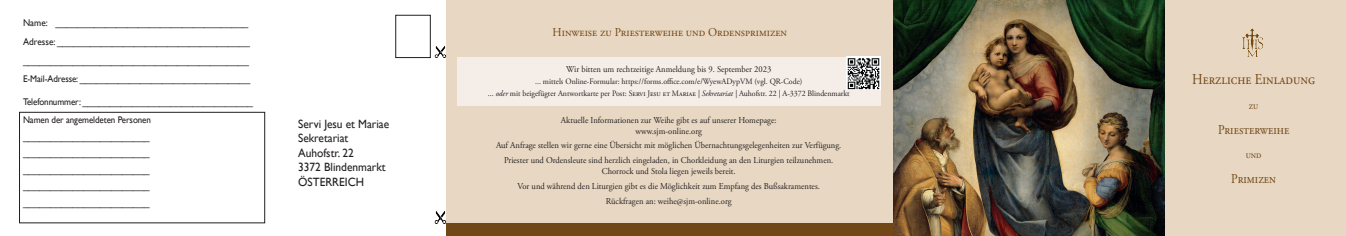
<style>
.page{position:relative;width:1346px;height:236px;background:#fff}
.page>*{position:absolute;margin:0;border:0;box-sizing:border-box;transform-origin:0 0}
.t1{font:15px "Adobe Garamond Pro";color:#714717;scale:.88 1}
.t2{font:13.5px "Adobe Garamond Pro";color:#714717;scale:.88 1}
.t3{font:12px/14.4px "Gill Sans";color:#231f20;scale:.95 1}
.t4{font:12px "Adobe Garamond Pro";color:#714717;scale:.95 1}
.t5{font:10.5px/16.5px "Gill Sans";color:#231f20;scale:.95 1}
.t6{font:10.5px "Adobe Garamond Pro";color:#714717;scale:.88 1}
.t7{font:9.68px "Gill Sans";letter-spacing:-.01em;color:#231f20;scale:.93 1}
.t8{font:9px/15.1px "Adobe Garamond Pro";letter-spacing:-.01em;color:#231f20;text-align:center;scale:.95 1}
.t9{font:8.25px/12px "Adobe Garamond Pro";color:#231f20;text-align:center;scale:.95 1}
.s1{font-size:9.75px}
.s2{font-size:9.68px}
.s3{font-style:italic}
</style>
<div class="page">
<div style="left:446px;top:0;width:900px;height:236px;background:#e8d8c3"></div>
<div style="left:457px;top:57px;width:423px;height:48px;background:#f5ede8"></div>
<img style="left:1242px;top:29px;width:20px;height:27px">
<div style="left:446px;top:223px;width:447px;height:13px;background:#714717"></div>
<img style="left:893px;top:0;width:271px;height:236px">
<div style="left:395px;top:15px;width:36px;height:43px;border:1px solid #231f20"></div>
<div style="left:19px;top:112px;width:246px;height:111px;border:1px solid #231f20"></div>
<svg style="left:435px;top:211px;width:11px;height:12px"></svg>
<svg style="left:435px;top:46px;width:11px;height:12px"></svg>
<img style="left:847px;top:57px;width:33px;height:33px">
<p class="t5" style="left:23px;top:14px;width:241px;line-height:18.6px"><span class="s1">Name:</span> ___________________________________ <span class="s1">Adresse:</span> ___________________________________ _________________________________________ <span class="s2">E-Mail-Adresse:</span> _______________________________</p>
<p class="t5" style="left:23px;top:94px;width:244px"><span class="s2">Telefonnummer:</span> _______________________________</p>
<p class="t7" style="left:23px;top:115px;width:139px">Namen der angemeldeten Personen</p>
<p class="t5" style="left:23px;top:128px;width:135px;text-align:justify">_______________________ _______________________ _______________________ _______________________ _______________________</p>
<h3 class="t3" style="left:298px;top:117px;width:97px">Servi Jesu et Mariae<br>Sekretariat<br>Auhofstr. 22<br>3372 Blindenmarkt<br>ÖSTERREICH</h3>
<h3 class="t4" style="left:552px;top:25px;width:248px">Hinweise zu Priesterweihe und Ordensprimizen</h3>
<p class="t8" style="left:566px;top:62px;width:217px">Wir bitten um rechtzeitige Anmeldung bis 9. September 2023</p>
<p class="t9" style="left:488px;top:75px;width:382px">... mittels Online-Formular: https://forms.office.com/e/WyewADypVM (vgl. QR-Code)<br>... <span class="s3">oder</span> mit beigefügter Antwortkarte per Post: Servi Jesu et Mariae <span class="s3">| Sekretariat |</span> Auhofstr. 22 | A-3372 Blindenmarkt</p>
<p class="t8" style="left:561px;top:115px;width:228px;line-height:10.5px">Aktuelle Informationen zur Weihe gibt es auf unserer Homepage: www.sjm-online.org</p>
<p class="t8" style="left:496px;top:138px;width:365px">Auf Anfrage stellen wir gerne eine Übersicht mit möglichen Übernachtungsgelegenheiten zur Verfügung.<br>Priester und Ordensleute sind herzlich eingeladen, in Chorkleidung an den Liturgien teilzunehmen.</p>
<p class="t8" style="left:517px;top:164px;width:320px">Chorrock und Stola liegen jeweils bereit.<br>Vor und während den Liturgien gibt es die Möglichkeit zum Empfang des Bußsakramentes.<br>Rückfragen an: weihe@sjm-online.org</p>
<h1 class="t1" style="left:1192px;top:70px;width:141px">Herzliche Einladung</h1>
<p class="t6" style="left:1249px;top:99px;width:12px">zu</p>
<h2 class="t2" style="left:1218px;top:121px;width:83px">Priesterweihe</h2>
<p class="t6" style="left:1246px;top:149px;width:19px">und</p>
<h2 class="t2" style="left:1231px;top:171px;width:52px">Primizen</h2>
</div>
